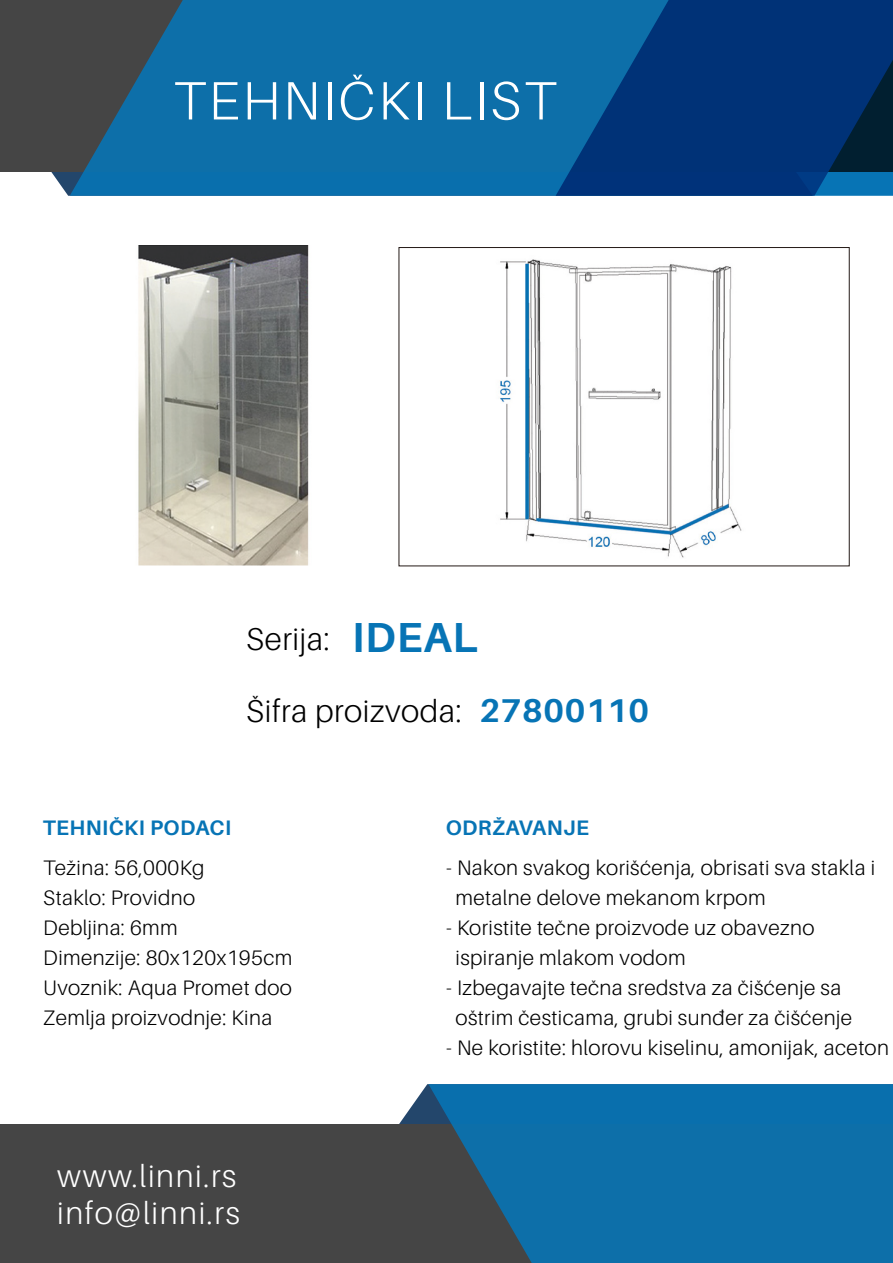
<style>
.page{position:relative;width:893px;height:1263px;background:#fff}
.page>*{position:absolute;margin:0;border:0;box-sizing:border-box;transform-origin:0 0}
.t1{font:300 54px "Aileron";letter-spacing:.05em;color:#fff}
.t2{font:700 42px "Aileron";letter-spacing:.02em;color:#0774b5}
.t3{font:700 33px "Aileron";letter-spacing:.02em;color:#0774b5}
.t4{font:300 31.5px/37.8px "Aileron";letter-spacing:.05em;color:#fff}
.t5{font:300 31.5px "Aileron";letter-spacing:.02em;color:#000}
.t6{font:300 21px/30px "Aileron";letter-spacing:.02em;color:#000}
.t7{font:700 21px "Aileron";letter-spacing:.02em;color:#0774b5}
</style>
<div class="page">
<svg style="left:294px;top:1084px;width:134px;height:41px"></svg>
<div style="left:0;top:1125px;width:893px;height:138px;background:#454545"></div>
<svg style="left:428px;top:1084px;width:465px;height:179px;fill:#0d6fa9"></svg>
<div style="left:0;top:0;width:893px;height:172px;background:#454545"></div>
<svg style="left:70px;top:0;width:486px;height:196px;background:#136a9d"></svg>
<svg style="left:556px;top:0;width:337px;height:196px;background:#023c7d"></svg>
<div style="left:614px;top:1084px;width:179px;height:179px;background:#0d6fa9"></div>
<div style="left:399px;top:247px;width:451px;height:319px;border:1px solid #231916"></div>
<img style="left:138px;top:246px;width:171px;height:320px">
<img style="left:500px;top:259px;width:242px;height:299px">
<h1 class="t1" style="left:173px;top:71px;width:384px">TEHNIČKI LIST</h1>
<h2 class="t2" style="left:352px;top:613px;width:127px">IDEAL</h2>
<h3 class="t5" style="left:246px;top:622px;width:85px">Serija:</h3>
<h3 class="t5" style="left:246px;top:694px;width:217px">Šifra proizvoda:</h3>
<h3 class="t3" style="left:480px;top:692px;width:171px">27800110</h3>
<p class="t7" style="left:43px;top:816px;width:190px">TEHNIČKI PODACI</p>
<p class="t6" style="left:43px;top:853px;width:251px">Težina: 56,000Kg<br>Staklo: Providno<br>Debljina: 6mm<br>Dimenzije: 80x120x195cm<br>Uvoznik: Aqua Promet doo<br>Zemlja proizvodnje: Kina</p>
<h3 class="t4" style="left:57px;top:1157px;width:184px">www.linni.rs info@linni.rs</h3>
<p class="t7" style="left:446px;top:816px;width:145px">ODRŽAVANJE</p>
<p class="t6" style="left:456px;top:853px;width:421px;text-indent:-9px">- Nakon svakog korišćenja, obrisati sva stakla i metalne delove mekanom krpom</p>
<p class="t6" style="left:456px;top:913px;width:360px;text-indent:-9px">- Koristite tečne proizvode uz obavezno ispiranje mlakom vodom</p>
<p class="t6" style="left:446px;top:973px;width:407px;text-align:center">- Izbegavajte tečna sredstva za čišćenje sa oštrim česticama, grubi sunđer za čišćenje</p>
<p class="t6" style="left:446px;top:1033px;width:444px">- Ne koristite: hlorovu kiselinu, amonijak, aceton</p>
</div>
